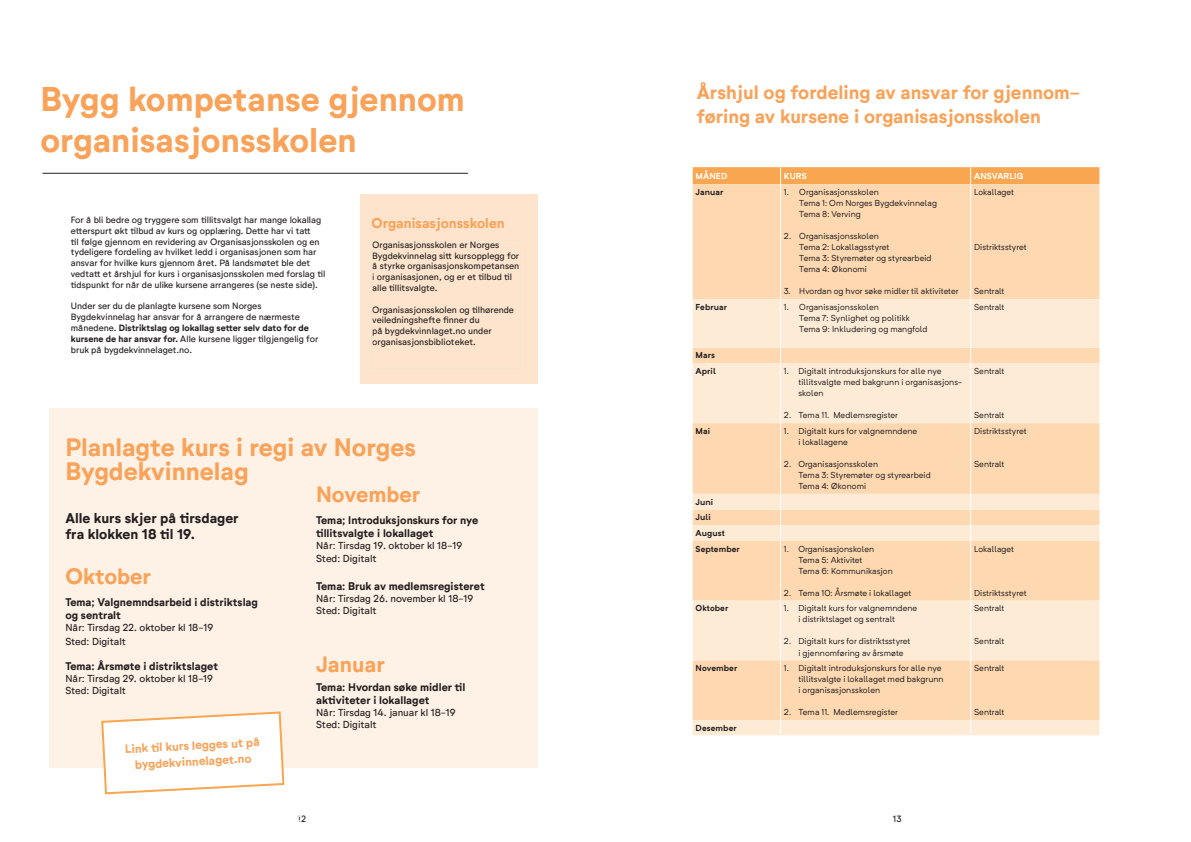
<style>
.page{position:relative;width:1191px;height:842px;background:#fff}
.page>*{position:absolute;margin:0;border:0;box-sizing:border-box;transform-origin:0 0}
.t1{font:700 34px/40.8px "Neutrif Studio";color:#f8a359}
.t2{font:700 25px/24px "Neutrif Studio";color:#f8a359}
.t3{font:700 22px "Neutrif Studio";color:#f8a359}
.t4{font:700 19px/24px "Neutrif Studio";color:#f8a359}
.t5{font:700 14px/16px "Neutrif Studio";color:#231f20}
.t6{font:700 14px "Neutrif Studio";color:#f8a359}
.t7{font:700 12px/16px "Neutrif Studio";color:#f8a359;text-align:center}
.t8{font:700 11px/13.2px "Neutrif Studio";color:#231f20}
.t9{font:10px/12px "Neutrif Studio";color:#231f20}
.t10{font:9px/10.8px "Neutrif Studio";color:#231f20}
.t11{font:8.5px/11.1px "Neutrif Pro";letter-spacing:.01em;color:#231f20}
.t12{font:700 8.5px/15.6px "Neutrif Pro";letter-spacing:.01em;color:#231f20}
.t13{font:700 8.5px "Neutrif Pro";letter-spacing:.01em;color:#fff}
.s1{font-weight:700}
</style>
<div class="page">
<div style="left:49px;top:408px;width:489px;height:359px;background:#fef1e6"></div>
<hr style="left:43px;top:173px;width:425px;height:1px;background:#231f20">
<div style="left:360px;top:195px;width:178px;height:189px;background:#fee4cd"></div>
<div style="left:371px;top:240px;width:150px;height:129px;border:1px solid #f3e4cf"></div>
<svg style="left:100px;top:711px;width:185px;height:84px"></svg>
<div style="left:692px;top:184px;width:407px;height:115px;background:#fdd8b1"></div>
<svg style="left:692px;top:299px;width:407px;height:436px;background:#fde1c3"></svg>
<svg style="left:692px;top:167px;width:407px;height:17px;background:#f9a753"></svg>
<hr style="left:780px;top:184px;width:1px;height:115px;background:#fff">
<hr style="left:970px;top:184px;width:1px;height:115px;background:#fff">
<hr style="left:780px;top:299px;width:1px;height:49px;background:#fff">
<hr style="left:970px;top:299px;width:1px;height:49px;background:#fff">
<svg style="left:780px;top:348px;width:1px;height:15px"></svg>
<svg style="left:970px;top:348px;width:1px;height:15px"></svg>
<hr style="left:780px;top:363px;width:1px;height:60px;background:#fff">
<hr style="left:970px;top:363px;width:1px;height:60px;background:#fff">
<hr style="left:780px;top:423px;width:1px;height:71px;background:#fff">
<hr style="left:970px;top:423px;width:1px;height:71px;background:#fff">
<svg style="left:780px;top:494px;width:1px;height:47px"></svg>
<svg style="left:970px;top:494px;width:1px;height:47px"></svg>
<hr style="left:780px;top:541px;width:1px;height:60px;background:#fff">
<hr style="left:970px;top:541px;width:1px;height:60px;background:#fff">
<hr style="left:780px;top:601px;width:1px;height:59px;background:#fff">
<hr style="left:970px;top:601px;width:1px;height:59px;background:#fff">
<hr style="left:780px;top:660px;width:1px;height:60px;background:#fff">
<hr style="left:970px;top:660px;width:1px;height:60px;background:#fff">
<svg style="left:780px;top:720px;width:1px;height:15px"></svg>
<svg style="left:970px;top:720px;width:1px;height:15px"></svg>
<h1 class="t1" style="left:40px;top:79px;width:426px">Bygg kompetanse gjennom organisasjonsskolen</h1>
<p class="t10" style="left:71px;top:215px;width:256px">For å bli bedre og tryggere som tillitsvalgt har mange lokallag etterspurt økt tilbud av kurs og opplæring. Dette har vi tatt<br>til følge gjennom en revidering av Organisasjonsskolen og en tydeligere fordeling av hvilket ledd i organisasjonen som har ansvar for hvilke kurs gjennom året. På landsmøtet ble det vedtatt et årshjul for kurs i organisasjonsskolen med forslag til tidspunkt for når de ulike kursene arrangeres (se neste side).</p>
<p class="t10" style="left:71px;top:301px;width:249px">Under ser du de planlagte kursene som Norges Bygdekvinnelag har ansvar for å arrangere de nærmeste månedene. <span class="s1">Distriktslag og lokallag setter selv dato for de kursene de har ansvar for.</span> Alle kursene ligger tilgjengelig for bruk på bygdekvinnelaget.no.</p>
<h3 class="t6" style="left:371px;top:214px;width:135px">Organisasjonsskolen</h3>
<p class="t10" style="left:372px;top:239px;width:148px">Organisasjonsskolen er Norges<br>Bygdekvinnelag sitt kursopplegg for å styrke organisasjonskompetansen i organisasjonen, og er et tilbud til alle tillitsvalgte.</p>
<p class="t10" style="left:372px;top:304px;width:143px">Organisasjonsskolen og tilhørende veiledningshefte finner du<br>på bygdekvinnlaget.no under organisasjonsbiblioteket.</p>
<h2 class="t2" style="left:65px;top:436px;width:352px">Planlagte kurs i regi av Norges<br>Bygdekvinnelag</h2>
<h3 class="t3" style="left:316px;top:480px;width:106px">November</h3>
<h3 class="t5" style="left:65px;top:511px;width:175px">Alle kurs skjer på tirsdager fra klokken 18 til 19.</h3>
<h3 class="t3" style="left:65px;top:562px;width:87px">Oktober</h3>
<p class="t8" style="left:65px;top:595px;width:194px">Tema; Valgnemndsarbeid i distriktslag og sentralt</p>
<p class="t9" style="left:65px;top:620px;width:149px;line-height:14.4px">Når: Tirsdag 22. oktober kl 18-19<br>Sted: Digitalt</p>
<p class="t8" style="left:65px;top:660px;width:154px">Tema: Årsmøte i distriktslaget</p>
<p class="t9" style="left:65px;top:673px;width:149px">Når: Tirsdag 29. oktober kl 18-19<br>Sted: Digitalt</p>
<h3 class="t7" style="left:125px;top:741px;width:136px;rotate:-3deg">Link ti l kurs legges ut på bygdekvinnelaget.no</h3>
<p class="t8" style="left:316px;top:513px;width:164px">Tema; Introduksjonskurs for nye tillitsvalgte i lokallaget</p>
<p class="t9" style="left:316px;top:539px;width:148px;line-height:13.2px">Når: Tirsdag 19. oktober kl 18-19<br>Sted: Digitalt</p>
<p class="t8" style="left:316px;top:579px;width:170px">Tema: Bruk av medlemsregisteret</p>
<p class="t9" style="left:316px;top:592px;width:159px">Når: Tirsdag 26. november kl 18-19<br>Sted: Digitalt</p>
<h3 class="t3" style="left:316px;top:651px;width:70px">Januar</h3>
<p class="t8" style="left:316px;top:680px;width:151px">Tema: Hvordan søke midler til aktiviteter i lokallaget</p>
<p class="t9" style="left:316px;top:706px;width:141px">Når: Tirsdag 14. januar kl 18-19<br>Sted: Digitalt</p>
<h3 class="t4" style="left:697px;top:80px;width:384px">Årshjul og fordeling av ansvar for gjennom&shy;føring av kursene i organisasjonsskolen</h3>
<p class="t13" style="left:695px;top:170px;width:33px">MÅNED</p>
<p class="t13" style="left:784px;top:170px;width:24px">KURS</p>
<p class="t13" style="left:974px;top:170px;width:51px">ANSVARLIG</p>
<p class="t12" style="left:695px;top:184px;width:29px">Januar</p>
<p class="t11" style="left:799px;top:186px;width:139px;text-indent:-15px">1. Organisasjonsskolen<br>Tema 1: Om Norges Bygdekvinnelag<br>Tema 8: Verving</p>
<p class="t11" style="left:799px;top:230px;width:134px;text-indent:-15px">2. Organisasjonsskolen<br>Tema 2: Lokallagsstyret<br>Tema 3: Styremøter og styrearbeid<br>Tema 4: Økonomi</p>
<p class="t11" style="left:784px;top:286px;width:176px">3. Hvordan og hvor søke midler til aktiviteter</p>
<p class="t11" style="left:974px;top:186px;width:41px">Lokallaget</p>
<p class="t11" style="left:974px;top:241px;width:54px">Distriktsstyret</p>
<p class="t11" style="left:974px;top:286px;width:32px">Sentralt</p>
<p class="t12" style="left:695px;top:299px;width:33px">Februar</p>
<p class="t11" style="left:799px;top:301px;width:130px;text-indent:-15px">1. Organisasjonsskolen<br>Tema 7: Synlighet og politikk<br>Tema 9: Inkludering og mangfold</p>
<p class="t11" style="left:974px;top:301px;width:32px">Sentralt</p>
<p class="t12" style="left:695px;top:347px;width:22px">Mars<br>April</p>
<p class="t11" style="left:798px;top:365px;width:165px;text-indent:-14px">1. Digitalt introduksjonskurs for alle nye tillitsvalgte med bakgrunn i organisasjons&shy;skolen</p>
<p class="t11" style="left:784px;top:410px;width:116px">2. Tema 11. Medlemsregister</p>
<p class="t11" style="left:974px;top:365px;width:32px">Sentralt</p>
<p class="t11" style="left:974px;top:410px;width:32px">Sentralt</p>
<p class="t12" style="left:695px;top:423px;width:16px">Mai</p>
<p class="t11" style="left:798px;top:425px;width:120px;text-indent:-14px">1. Digitalt kurs for valgnemndene i lokallagene</p>
<p class="t11" style="left:798px;top:458px;width:134px;text-indent:-14px">2. Organisasjonsskolen<br>Tema 3: Styremøter og styrearbeid<br>Tema 4: Økonomi</p>
<p class="t12" style="left:695px;top:493px;width:46px">Juni<br>Juli<br>August<br>September</p>
<p class="t11" style="left:798px;top:543px;width:96px;text-indent:-14px">1. Organisasjonskolen<br>Tema 5: Aktivitet<br>Tema 6: Kommunikasjon</p>
<p class="t11" style="left:784px;top:587px;width:129px">2. Tema 10: Årsmøte i lokallaget</p>
<p class="t12" style="left:695px;top:600px;width:34px">Oktober</p>
<p class="t11" style="left:798px;top:602px;width:120px;text-indent:-14px">1. Digitalt kurs for valgnemndene i distriktslaget og sentralt</p>
<p class="t11" style="left:798px;top:636px;width:113px;text-indent:-14px">2. Digitalt kurs for distriktsstyret i gjennomføring av årsmøte</p>
<p class="t12" style="left:695px;top:660px;width:43px">November</p>
<p class="t11" style="left:798px;top:662px;width:147px;text-indent:-14px">1. Digitalt introduksjonskurs for alle nye tillitsvalgte i lokallaget med bakgrunn i organisasjonsskolen</p>
<p class="t11" style="left:784px;top:706px;width:116px">2. Tema 11. Medlemsregister</p>
<p class="t12" style="left:695px;top:719px;width:43px">Desember</p>
<p class="t11" style="left:974px;top:425px;width:54px">Distriktsstyret</p>
<p class="t11" style="left:974px;top:458px;width:32px">Sentralt</p>
<p class="t11" style="left:974px;top:543px;width:41px">Lokallaget</p>
<p class="t11" style="left:974px;top:587px;width:54px">Distriktsstyret</p>
<p class="t11" style="left:974px;top:602px;width:32px">Sentralt</p>
<p class="t11" style="left:974px;top:636px;width:32px">Sentralt</p>
<p class="t11" style="left:974px;top:662px;width:32px">Sentralt</p>
<p class="t11" style="left:974px;top:706px;width:32px">Sentralt</p>
<p class="t10" style="left:297px;top:814px;width:10px">12</p>
<p class="t10" style="left:893px;top:814px;width:10px">13</p>
</div>
